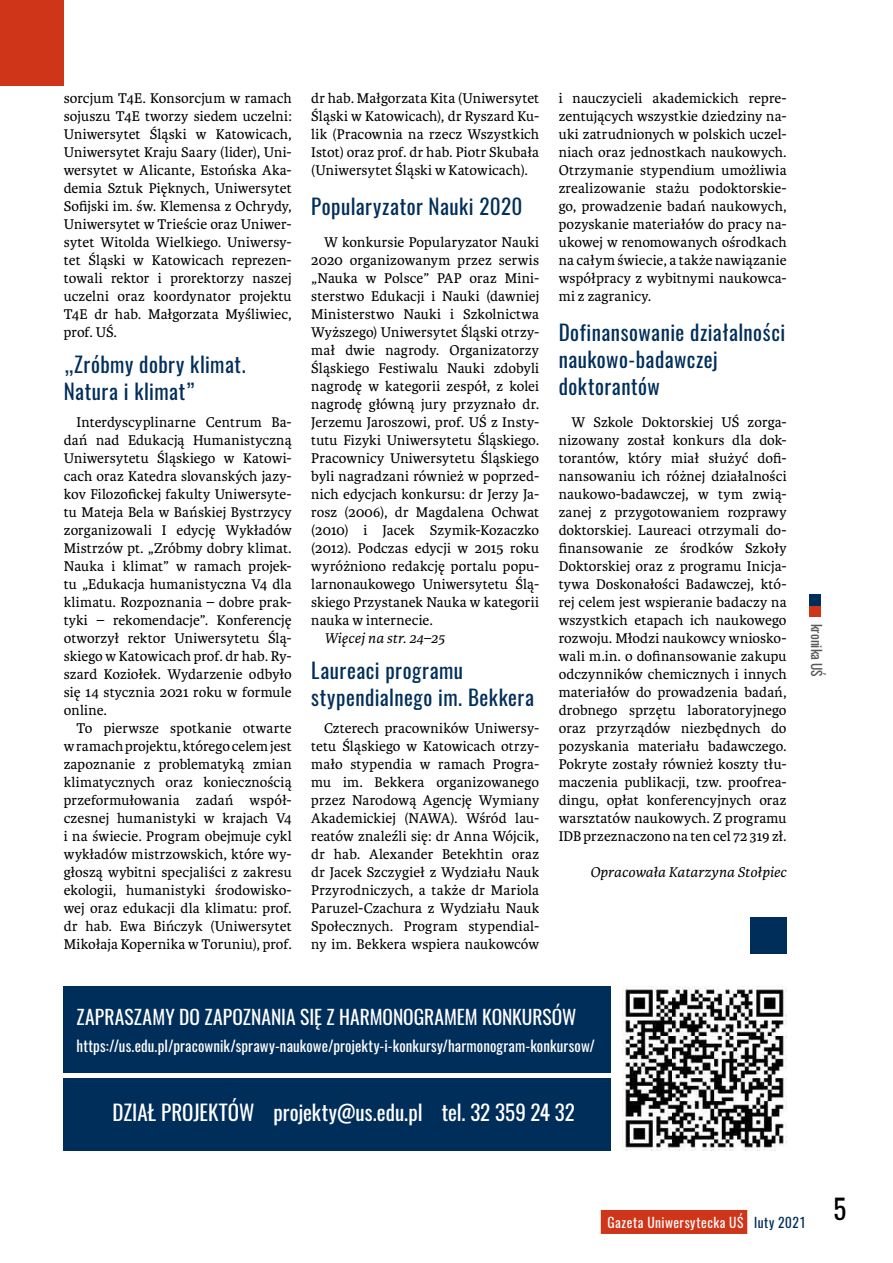
<style>
.page{position:relative;width:893px;height:1263px;background:#fff}
.page>*{position:absolute;margin:0;border:0;box-sizing:border-box;transform-origin:0 0}
.t1{font:27px "Oswald";color:#000}
.t2{font:21px/27px "Oswald";letter-spacing:.025em;color:#002e5a}
.t3{font:21px "Oswald";color:#fff}
.t4{font:19.5px "Oswald";letter-spacing:.005em;color:#fff}
.t5{font:15px/18px "Karmina";letter-spacing:.005em;color:#000;text-align:justify}
.t6{font:15px "Oswald";letter-spacing:.01em;color:#fff}
.t7{font:italic 15px "Karmina";letter-spacing:.005em;color:#000}
.t8{font:13.5px "Oswald";letter-spacing:.04em;color:#fff}
.t9{font:13.5px "Oswald";color:#575756}
.s1{color:#002e5a}
</style>
<div class="page">
<div style="left:809px;top:606px;width:12px;height:11px;background:#cf3619"></div>
<div style="left:809px;top:594px;width:12px;height:12px;background:#002e5a"></div>
<div style="left:601px;top:1210px;width:146px;height:24px;background:#cf3619"></div>
<div style="left:0;top:0;width:64px;height:85px;background:#cf3619"></div>
<div style="left:750px;top:917px;width:37px;height:36px;background:#002e5a"></div>
<div style="left:64px;top:986px;width:547px;height:87px;background:#002e5a"></div>
<div style="left:64px;top:1078px;width:547px;height:72px;background:#002e5a"></div>
<img style="left:623px;top:986px;width:164px;height:164px">
<p class="t5" style="left:64px;top:89px;width:229px">sorcjum T4E. Konsorcjum w ramach sojuszu T4E tworzy siedem uczelni:<br>Uniwersytet Śląski w Katowicach, Uniwersytet Kraju Saary (lider), Uni&shy;wersytet w Alicante, Estońska Aka&shy;demia Sztuk Pięknych, Uniwersytet Sofijski im. św. Klemensa z Ochrydy, Uniwersytet w Trieście oraz Uniwer&shy;sytet Witolda Wielkiego. Uniwersy&shy;tet Śląski w Katowicach reprezen&shy;towali rektor i prorektorzy naszej uczelni oraz koordynator projektu T4E dr hab. Małgorzata Myśliwiec, prof. UŚ.</p>
<h2 class="t2" style="left:64px;top:351px;width:183px">„Zróbmy dobry klimat.<br>Natura i klimat”</h2>
<p class="t5" style="left:64px;top:413px;width:229px;text-indent:13px">Interdyscyplinarne Centrum Ba&shy;dań nad Edukacją Humanistyczną Uniwersytetu Śląskiego w Katowi&shy;cach oraz Katedra slovanských jazy&shy;kov Filozofickej fakulty Uniwersyte&shy;tu Mateja Bela w Bańskiej Bystrzycy zorganizowali I edycję Wykładów Mistrzów pt. „Zróbmy dobry klimat.<br>Nauka i klimat” w ramach projek&shy;tu „Edukacja humanistyczna V4 dla klimatu. Rozpoznania – dobre prak&shy;tyki – rekomendacje”. Konferencję otworzył rektor Uniwersytetu Ślą&shy;skiego w Katowicach prof. dr hab. Ry&shy;szard Koziołek. Wydarzenie odbyło się 14 stycznia 2021 roku w formule online.</p>
<p class="t5" style="left:64px;top:719px;width:229px;text-indent:13px">To pierwsze spotkanie otwarte w ramach projektu, którego celem jest zapoznanie z problematyką zmian klimatycznych oraz koniecznością przeformułowania zadań współ&shy;czesnej humanistyki w krajach V4 i na świecie. Program obejmuje cykl wykładów mistrzowskich, które wy&shy;głoszą wybitni specjaliści z zakresu ekologii, humanistyki środowisko&shy;wej oraz edukacji dla klimatu: prof. dr hab. Ewa Bińczyk (Uniwersytet Mikołaja Kopernika w Toruniu), prof.</p>
<p class="t5" style="left:311px;top:89px;width:229px">dr hab. Małgorzata Kita (Uniwersytet Śląski w Katowicach), dr Ryszard Ku&shy;lik (Pracownia na rzecz Wszystkich Istot) oraz prof. dr hab. Piotr Skubała (Uniwersytet Śląski w Katowicach).</p>
<h2 class="t2" style="left:311px;top:193px;width:212px">Popularyzator Nauki 2020</h2>
<p class="t5" style="left:311px;top:233px;width:229px;text-indent:13px">W konkursie Popularyzator Nauki 2020 organizowanym przez serwis „Nauka w Polsce” PAP oraz Mini&shy;sterstwo Edukacji i Nauki (dawniej Ministerstwo Nauki i Szkolnictwa Wyższego) Uniwersytet Śląski otrzy&shy;mał dwie nagrody. Organizatorzy Śląskiego Festiwalu Nauki zdobyli nagrodę w kategorii zespół, z kolei nagrodę główną jury przyznało dr.<br>Jerzemu Jaroszowi, prof. UŚ z Insty&shy;tutu Fizyki Uniwersytetu Śląskiego.<br>Pracownicy Uniwersytetu Śląskiego byli nagradzani również w poprzed&shy;nich edycjach konkursu: dr Jerzy Ja&shy;rosz (2006), dr Magdalena Ochwat (2010) i Jacek Szymik-Kozaczko (2012). Podczas edycji w 2015 roku wyróżniono redakcję portalu popu&shy;larnonaukowego Uniwersytetu Ślą&shy;skiego Przystanek Nauka w kategorii nauka w internecie.</p>
<p class="t7" style="left:324px;top:630px;width:122px">Więcej na str. 24–25</p>
<h2 class="t2" style="left:311px;top:657px;width:224px">Laureaci programu stypendialnego im. Bekkera</h2>
<p class="t5" style="left:311px;top:719px;width:229px;text-indent:13px">Czterech pracowników Uniwersy&shy;tetu Śląskiego w Katowicach otrzy&shy;mało stypendia w ramach Progra&shy;mu im. Bekkera organizowanego przez Narodową Agencję Wymiany Akademickiej (NAWA). Wśród lau&shy;reatów znaleźli się: dr Anna Wójcik, dr hab. Alexander Betekhtin oraz dr Jacek Szczygieł z Wydziału Nauk Przyrodniczych, a także dr Mariola Paruzel-Czachura z Wydziału Nauk Społecznych. Program stypendial&shy;ny im. Bekkera wspiera naukowców</p>
<p class="t5" style="left:559px;top:89px;width:229px">i nauczycieli akademickich repre&shy;zentujących wszystkie dziedziny na&shy;uki zatrudnionych w polskich uczel&shy;niach oraz jednostkach naukowych.<br>Otrzymanie stypendium umożliwia zrealizowanie stażu podoktorskie&shy;go, prowadzenie badań naukowych, pozyskanie materiałów do pracy na&shy;ukowej w renomowanych ośrodkach na całym świecie, a także nawiązanie współpracy z wybitnymi naukowca&shy;mi z zagranicy.</p>
<h2 class="t2" style="left:559px;top:319px;width:228px">Dofinansowanie działalności naukowo-badawczej doktorantów</h2>
<p class="t5" style="left:559px;top:413px;width:229px;text-indent:13px">W Szkole Doktorskiej UŚ zorga&shy;nizowany został konkurs dla dok&shy;torantów, który miał służyć dofi&shy;nansowaniu ich różnej działalności naukowo-badawczej, w tym zwią&shy;zanej z przygotowaniem rozprawy doktorskiej. Laureaci otrzymali do&shy;finansowanie ze środków Szkoły Doktorskiej oraz z programu Inicja&shy;tywa Doskonałości Badawczej, któ&shy;rej celem jest wspieranie badaczy na wszystkich etapach ich naukowego rozwoju. Młodzi naukowcy wniosko&shy;wali m.in. o dofinansowanie zakupu odczynników chemicznych i innych materiałów do prowadzenia badań, drobnego sprzętu laboratoryjnego oraz przyrządów niezbędnych do pozyskania materiału badawczego.<br>Pokryte zostały również koszty tłu&shy;maczenia publikacji, tzw. proofrea&shy;dingu, opłat konferencyjnych oraz warsztatów naukowych. Z programu IDB przeznaczono na ten cel 72 319 zł.</p>
<p class="t7" style="left:590px;top:864px;width:198px">Opracowała Katarzyna Stołpiec</p>
<h3 class="t4" style="left:77px;top:1003px;width:501px">ZAPRASZAMY DO ZAPOZNANIA SIĘ Z HARMONOGRAMEM KONKURSÓW</h3>
<p class="t6" style="left:77px;top:1035px;width:520px">https://us.edu.pl/pracownik/sprawy-naukowe/projekty-i-konkursy/harmonogram-konkursow/</p>
<h2 class="t3" style="left:112px;top:1098px;width:464px">DZIAŁ PROJEKTÓW projekty@us.edu.pl tel. 32 359 24 32</h2>
<p class="t9" style="left:826px;top:624px;width:55px;rotate:90deg">kronika UŚ</p>
<p class="t8" style="left:608px;top:1213px;width:200px">Gazeta Uniwersytecka UŚ <span class="s1">luty 2021</span></p>
<h1 class="t1" style="left:833px;top:1190px;width:14px">5</h1>
</div>
